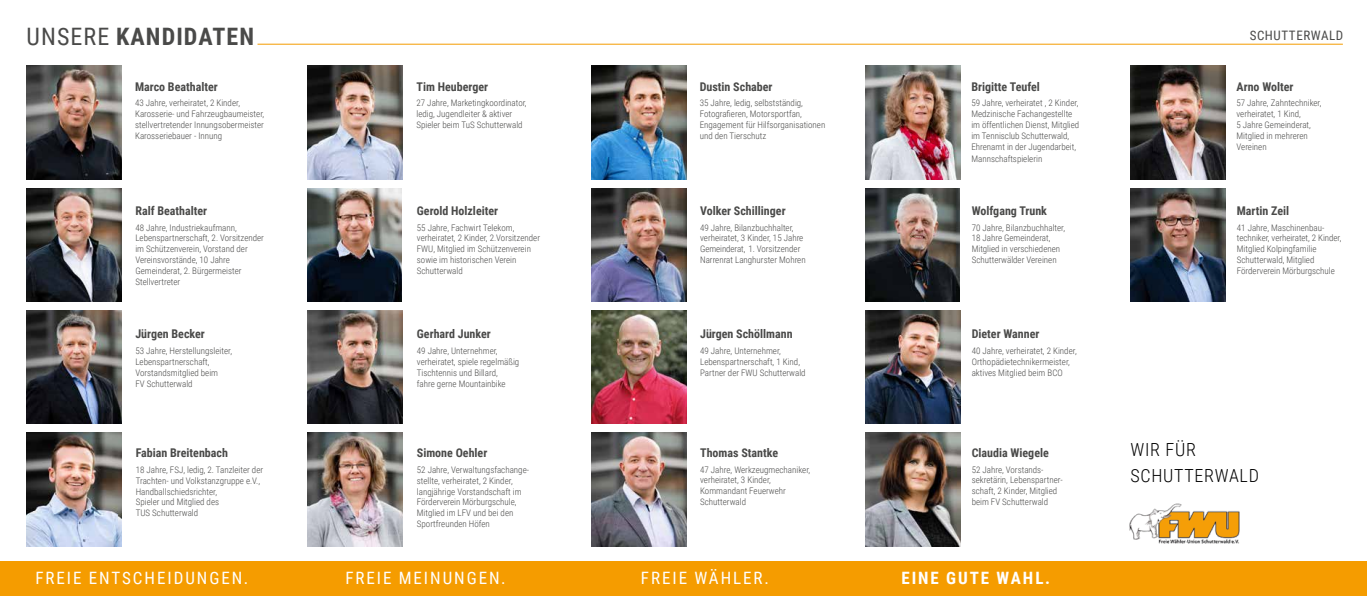
<style>
.page{position:relative;width:1367px;height:596px;background:#fff}
.page>*{position:absolute;margin:0;border:0;box-sizing:border-box;transform-origin:0 0}
.t1{font:700 24px "Roboto Condensed";letter-spacing:.045em;color:#4a4a49}
.t2{font:300 18px/26px "Roboto Condensed";letter-spacing:.04em;color:#000}
.t3{font:17px "Roboto Condensed";letter-spacing:.115em;color:#fff}
.t4{font:700 17px "Roboto Condensed";letter-spacing:.115em;color:#fff}
.t5{font:13px "Roboto Condensed";letter-spacing:.045em;color:#4a4a49}
.t6{font:700 12px "Roboto Condensed";color:#4a4a49}
.t7{font:300 9px/10.8px "Roboto Condensed";color:#4a4a49}
.s1{font-weight:400}
</style>
<div class="page">
<img style="left:27px;top:66px;width:94px;height:113px">
<img style="left:307px;top:66px;width:95px;height:113px">
<img style="left:27px;top:432px;width:94px;height:114px">
<img style="left:591px;top:66px;width:95px;height:113px">
<img style="left:865px;top:66px;width:95px;height:113px">
<img style="left:1130px;top:66px;width:95px;height:113px">
<img style="left:27px;top:188px;width:94px;height:113px">
<img style="left:307px;top:188px;width:95px;height:113px">
<img style="left:591px;top:188px;width:95px;height:113px">
<img style="left:865px;top:188px;width:94px;height:113px">
<img style="left:1130px;top:188px;width:94px;height:113px">
<img style="left:27px;top:310px;width:94px;height:113px">
<img style="left:307px;top:310px;width:95px;height:113px">
<img style="left:307px;top:432px;width:95px;height:114px">
<img style="left:591px;top:310px;width:95px;height:113px">
<img style="left:591px;top:432px;width:95px;height:114px">
<img style="left:865px;top:310px;width:95px;height:113px">
<img style="left:865px;top:432px;width:95px;height:114px">
<div style="left:0;top:561px;width:1366px;height:34px;background:#f59c00"></div>
<hr style="left:257px;top:44px;width:1085px;height:1px;background:#f59c00">
<img style="left:1129px;top:503px;width:111px;height:41px">
<h1 class="t1" style="left:27px;top:19px;width:229px"><span class="s1">UNSERE</span> KANDIDATEN</h1>
<h3 class="t5" style="left:1249px;top:26px;width:95px">SCHUTTERWALD</h3>
<h3 class="t6" style="left:135px;top:78px;width:84px">Marco Beathalter</h3>
<p class="t7" style="left:135px;top:97px;width:131px">43 Jahre, verheiratet, 2 Kinder, Karosserie- und Fahrzeugbaumeister, stellvertretender Innungsobermeister Karosseriebauer - Innung</p>
<h3 class="t6" style="left:135px;top:202px;width:73px">Ralf Beathalter</h3>
<p class="t7" style="left:135px;top:221px;width:130px">48 Jahre, Industriekaufmann,<br>Lebenspartnerschaft, 2. Vorsitzender im Schützenverein, Vorstand der<br>Vereinsvorstände, 10 Jahre<br>Gemeinderat, 2. Bürgermeister<br>Stellvertreter</p>
<h3 class="t6" style="left:135px;top:325px;width:71px">Jürgen Becker</h3>
<p class="t7" style="left:135px;top:345px;width:98px">53 Jahre, Herstellungsleiter,<br>Lebenspartnerschaft,<br>Vorstandsmitglied beim<br>FV Schutterwald</p>
<h3 class="t6" style="left:136px;top:444px;width:94px">Fabian Breitenbach</h3>
<p class="t7" style="left:136px;top:463px;width:129px">18 Jahre, FSJ, ledig, 2. Tanzleiter der<br>Trachten- und Volkstanzgruppe e.V.,<br>Handballschiedsrichter,<br>Spieler und Mitglied des<br>TUS Schutterwald</p>
<h3 class="t6" style="left:416px;top:78px;width:73px">Tim Heuberger</h3>
<p class="t7" style="left:416px;top:97px;width:112px">27 Jahre, Marketingkoordinator, ledig, Jugendleiter &amp; aktiver<br>Spieler beim TuS Schutterwald</p>
<h3 class="t6" style="left:417px;top:202px;width:83px">Gerold Holzleiter</h3>
<p class="t7" style="left:417px;top:221px;width:125px">55 Jahre, Fachwirt Telekom, verheiratet, 2 Kinder, 2.Vorsitzender<br>FWU, Mitglied im Schützenverein sowie im historischen Verein<br>Schutterwald</p>
<h3 class="t6" style="left:417px;top:325px;width:75px">Gerhard Junker</h3>
<p class="t7" style="left:417px;top:345px;width:104px">49 Jahre, Unternehmer, verheiratet, spiele regelmäßig<br>Tischtennis und Billard,<br>fahre gerne Mountainbike</p>
<h3 class="t6" style="left:417px;top:444px;width:72px">Simone Oehler</h3>
<p class="t7" style="left:417px;top:463px;width:114px">52 Jahre, Verwaltungsfachange&shy;stellte, verheiratet, 2 Kinder, langjährige Vorstandschaft im<br>Förderverein Mörburgschule,<br>Mitglied im LFV und bei den<br>Sportfreunden Höfen</p>
<h3 class="t6" style="left:699px;top:78px;width:74px">Dustin Schaber</h3>
<p class="t7" style="left:699px;top:97px;width:127px">35 Jahre, ledig, selbstständig,<br>Fotografieren, Motorsportfan,<br>Engagement für Hilfsorganisationen und den Tierschutz</p>
<h3 class="t6" style="left:700px;top:202px;width:87px">Volker Schillinger</h3>
<p class="t7" style="left:700px;top:221px;width:107px">49 Jahre, Bilanzbuchhalter, verheiratet, 3 Kinder, 15 Jahre<br>Gemeinderat, 1. Vorsitzender<br>Narrenrat Langhurster Mohren</p>
<h3 class="t6" style="left:700px;top:325px;width:94px">Jürgen Schöllmann</h3>
<p class="t7" style="left:700px;top:345px;width:107px">49 Jahre, Unternehmer,<br>Lebenspartnerschaft, 1 Kind,<br>Partner der FWU Schutterwald</p>
<h3 class="t6" style="left:700px;top:443px;width:79px">Thomas Stantke</h3>
<p class="t7" style="left:700px;top:463px;width:112px">47 Jahre, Werkzeugmechaniker, verheiratet, 3 Kinder,<br>Kommandant Feuerwehr<br>Schutterwald</p>
<h3 class="t6" style="left:971px;top:78px;width:70px">Brigitte Teufel</h3>
<p class="t7" style="left:971px;top:97px;width:109px">59 Jahre, verheiratet , 2 Kinder,<br>Medzinische Fachangestellte im öffentlichen Dienst, Mitglied im Tennisclub Schutterwald,<br>Ehrenamt in der Jugendarbeit,</p>
<p class="t7" style="left:971px;top:153px;width:72px">Mannschaftspielerin</p>
<h3 class="t6" style="left:971px;top:202px;width:77px">Wolfgang Trunk</h3>
<p class="t7" style="left:971px;top:221px;width:95px">70 Jahre, Bilanzbuchhalter,<br>18 Jahre Gemeinderat,<br>Mitglied in verschiedenen<br>Schutterwälder Vereinen</p>
<h3 class="t6" style="left:971px;top:325px;width:69px">Dieter Wanner</h3>
<p class="t7" style="left:971px;top:345px;width:106px">40 Jahre, verheiratet, 2 Kinder,<br>Orthopädietechnikermeister, aktives Mitglied beim BCO</p>
<h3 class="t6" style="left:971px;top:443px;width:79px">Claudia Wiegele</h3>
<p class="t7" style="left:971px;top:463px;width:93px">52 Jahre, Vorstands&shy;sekretärin, Lebenspartner&shy;schaft, 2 Kinder, Mitglied beim FV Schutterwald</p>
<h3 class="t3" style="left:35px;top:565px;width:214px">FREIE ENTSCHEIDUNGEN.</h3>
<h3 class="t3" style="left:345px;top:565px;width:162px">FREIE MEINUNGEN.</h3>
<h3 class="t3" style="left:641px;top:565px;width:129px">FREIE WÄHLER.</h3>
<h3 class="t4" style="left:901px;top:565px;width:150px">EINE GUTE WAHL.</h3>
<h3 class="t6" style="left:1236px;top:78px;width:59px">Arno Wolter</h3>
<p class="t7" style="left:1236px;top:97px;width:86px">57 Jahre, Zahntechniker, verheiratet, 1 Kind,<br>5 Jahre Gemeinderat,<br>Mitglied in mehreren<br>Vereinen</p>
<h3 class="t6" style="left:1236px;top:202px;width:54px">Martin Zeil</h3>
<p class="t7" style="left:1236px;top:221px;width:106px">41 Jahre, Maschinenbau&shy;techniker, verheiratet, 2 Kinder,<br>Mitglied Kolpingfamilie<br>Schutterwald, Mitglied<br>Förderverein Mörburgschule</p>
<h2 class="t2" style="left:1130px;top:435px;width:130px">WIR FÜR<br>SCHUTTERWALD</h2>
</div>
